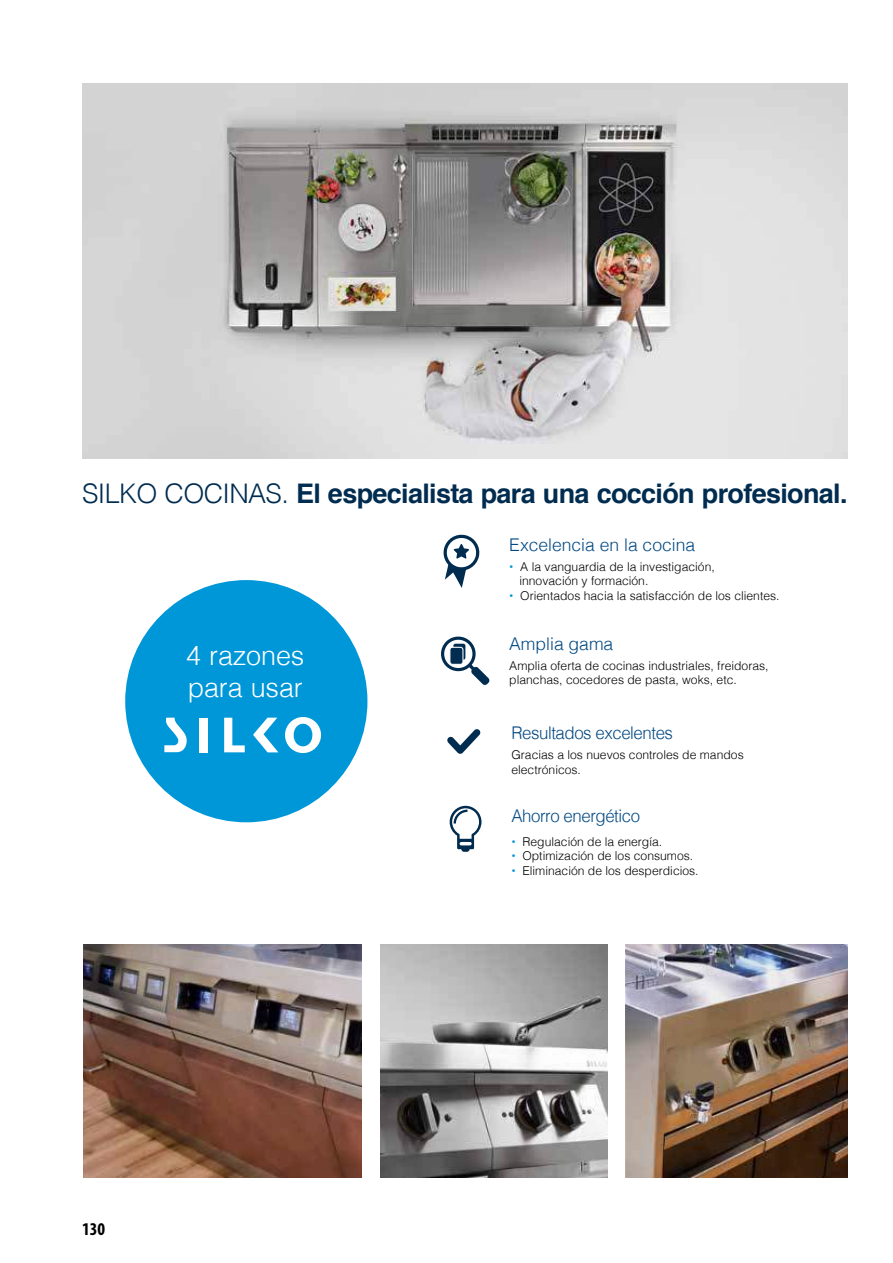
<style>
.page{position:relative;width:893px;height:1263px;background:#fff}
.page>*{position:absolute;margin:0;border:0;box-sizing:border-box;transform-origin:0 0}
.t1{font:700 27px "Helvetica";letter-spacing:-.025em;color:#002c50}
.t2{font:300 27px/31.5px "Helvetica";letter-spacing:-.005em;color:#fff}
.t3{font:700 condensed 18px "Myriad Pro";color:#000}
.t4{font:300 17.55px "Helvetica";letter-spacing:-.025em;color:#004882;scale:.96 1}
.t5{font:300 17.55px "Helvetica";color:#004882}
.t6{font:300 12.15px/14.5px "Helvetica";color:#000}
.s1{font-weight:300}
.s2{font-family:"Helvetica Neue";font-weight:400;color:#0097d8}
</style>
<div class="page">
<img style="left:381px;top:944px;width:226px;height:234px">
<img style="left:82px;top:83px;width:765px;height:375px">
<img style="left:626px;top:944px;width:221px;height:234px">
<svg style="left:447px;top:729px;width:34px;height:25px"></svg>
<div style="left:461px;top:846px;width:9px;height:6px;background:#002c50;border-radius:3px"></div>
<svg style="left:450px;top:806px;width:31px;height:43px"></svg>
<svg style="left:443px;top:534px;width:37px;height:54px"></svg>
<img style="left:83px;top:944px;width:278px;height:234px">
<div style="left:125px;top:580px;width:242px;height:242px;background:#0097d8;border-radius:50%"></div>
<svg style="left:441px;top:636px;width:49px;height:49px"></svg>
<svg style="left:285px;top:717px;width:36px;height:36px"></svg>
<svg style="left:164px;top:718px;width:23px;height:34px"></svg>
<svg style="left:224px;top:718px;width:21px;height:34px"></svg>
<svg style="left:253px;top:718px;width:25px;height:34px"></svg>
<div style="left:200px;top:718px;width:8px;height:34px;background:#fff"></div>
<h1 class="t1" style="left:82px;top:483px;width:767px"><span class="s1">SILKO COCINAS.</span> El especialista para una cocción profesional.</h1>
<h1 class="t2" style="left:186px;top:642px;width:120px">4 razones para usar</h1>
<h2 class="t3" style="left:82px;top:1219px;width:25px">130</h2>
<h3 class="t5" style="left:509px;top:538px;width:187px">Excelencia en la cocina</h3>
<p class="t6" style="left:519px;top:560px;width:197px;text-indent:-10px"><span class="s2">•</span> A la vanguardia de la investigación, innovación y formación.</p>
<p class="t6" style="left:509px;top:589px;width:272px"><span class="s2">•</span> Orientados hacia la satisfacción de los clientes.</p>
<h3 class="t5" style="left:509px;top:637px;width:106px">Amplia gama</h3>
<p class="t6" style="left:509px;top:659px;width:261px">Amplia oferta de cocinas industriales, freidoras, planchas, cocedores de pasta, woks, etc.</p>
<h3 class="t4" style="left:511px;top:726px;width:170px">Resultados excelentes</h3>
<p class="t6" style="left:511px;top:749px;width:234px">Gracias a los nuevos controles de mandos electrónicos.</p>
<h3 class="t4" style="left:511px;top:809px;width:136px">Ahorro energético</h3>
<p class="t6" style="left:511px;top:835px;width:152px"><span class="s2">•</span> Regulación de la energía.</p>
<p class="t6" style="left:511px;top:850px;width:183px"><span class="s2">•</span> Optimización de los consumos.</p>
<p class="t6" style="left:511px;top:864px;width:189px"><span class="s2">•</span> Eliminación de los desperdicios.</p>
</div>
